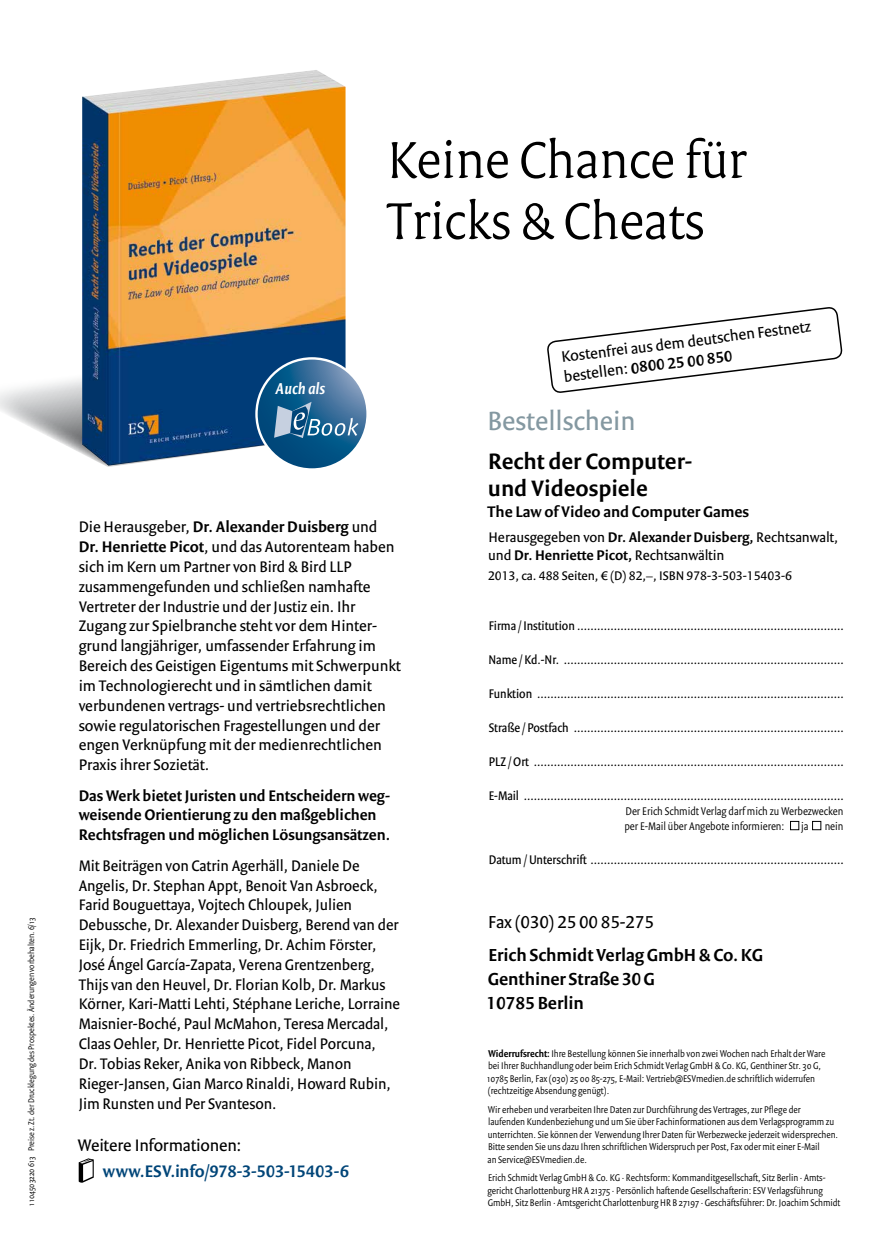
<style>
.page{position:relative;width:872px;height:1234px;background:#fff}
.page>*{position:absolute;margin:0;border:0;box-sizing:border-box;transform-origin:0 0}
.t1{font:300 55.5px/61.1px "Versa Pro";letter-spacing:-.005em;color:#000}
.t2{font:28.5px "Versa Sans Pro";color:#8498a1}
.t3{font:600 24px/26.4px "Versa Sans Pro";color:#000}
.t4{font:600 18.75px/24px "Versa Sans Pro";color:#000}
.t5{font:18.75px "Versa Sans Pro";color:#000}
.t6{font:600 18px "Versa Sans Pro";letter-spacing:-.005em;color:#004578}
.t7{font:18px "Versa Sans Pro";letter-spacing:-.005em;color:#000}
.t8{font:italic 600 16.65px "Versa Sans Pro";letter-spacing:.005em;color:#fff}
.t9{font:16.5px/19.8px "Versa Sans Pro";color:#000}
.t10{font:600 16.5px/19.8px "Versa Sans Pro";color:#000}
.t11{font:15px/18px "Versa Sans Pro";color:#000}
.t12{font:13.5px "Versa Sans Con Pro";color:#000}
.t13{font:13.5px "Versa Sans Pro";color:#000}
.t14{font:300 12px/15px "Versa Sans Con Pro";color:#000}
.t15{font:300 10.5px/12.6px "Versa Sans Con Pro";color:#000}
.t16{font:300 9px "Versa Sans Con Pro";color:#000}
.s1{font-weight:600}
</style>
<div class="page">
<div style="left:790px;top:820px;width:9px;height:9px;border:1px solid #000"></div>
<div style="left:812px;top:820px;width:9px;height:9px;border:1px solid #000"></div>
<img style="left:82px;top:70px;width:263px;height:287px">
<svg style="left:256px;top:358px;width:111px;height:111px"></svg>
<svg style="left:0;top:357px;width:358px;height:110px"></svg>
<svg style="left:79px;top:1158px;width:15px;height:24px"></svg>
<svg style="left:547px;top:307px;width:295px;height:86px"></svg>
<p class="t16" style="left:26px;top:1205px;width:290px;rotate:-90deg">1 104503220 613 Preise z. Zt. der Drucklegung des Prospektes. Änderungen vorbehalten. 6/13</p>
<p class="t8" style="left:276px;top:378px;width:51px">Auch als</p>
<h1 class="t1" style="left:387px;top:129px;width:361px">Keine Chance für<br>Tricks &amp; Cheats</h1>
<p class="t9" style="left:560px;top:347px;width:253px;rotate:-7deg">Kostenfrei aus dem deutschen Festnetz bestellen: <span class="s1">0800 25 00 850</span></p>
<p class="t9" style="left:79px;top:517px;width:324px">Die Herausgeber, <span class="s1">Dr. Alexander Duisberg</span> und <span class="s1">Dr. Henriette Picot</span>, und das Autorenteam haben sich im Kern um Partner von Bird &amp; Bird LLP zusammengefunden und schließen namhafte Vertreter der Industrie und der Justiz ein. Ihr Zugang zur Spielbranche steht vor dem Hinter&shy;grund langjähriger, umfassender Erfahrung im Bereich des Geistigen Eigentums mit Schwerpunkt im Technologierecht und in sämtlichen damit verbundenen vertrags- und vertriebsrechtlichen sowie regulatorischen Fragestellungen und der engen Verknüpfung mit der medienrechtlichen Praxis ihrer Sozietät.</p>
<p class="t10" style="left:79px;top:785px;width:313px">Das Werk bietet Juristen und Entscheidern weg&shy;weisende Orientierung zu den maßgeblichen<br>Rechtsfragen und möglichen Lösungsansätzen.</p>
<p class="t9" style="left:79px;top:855px;width:323px">Mit Beiträgen von Catrin Agerhäll, Daniele De Angelis, Dr. Stephan Appt, Benoit Van Asbroeck, Farid Bouguettaya, Vojtech Chloupek, Julien Debussche, Dr. Alexander Duisberg, Berend van der Eijk, Dr. Friedrich Emmerling, Dr. Achim Förster, José Ángel García-Zapata, Verena Grentzenberg, Thijs van den Heuvel, Dr. Florian Kolb, Dr. Markus Körner, Kari-Matti Lehti, Stéphane Leriche, Lorraine Maisnier-Boché, Paul McMahon, Teresa Mercadal, Claas Oehler, Dr. Henriette Picot, Fidel Porcuna,<br>Dr. Tobias Reker, Anika von Ribbeck, Manon Rieger-Jansen, Gian Marco Rinaldi, Howard Rubin, Jim Runsten und Per Svanteson.</p>
<p class="t7" style="left:77px;top:1134px;width:165px">Weitere Informationen:</p>
<p class="t6" style="left:103px;top:1159px;width:248px">www.ESV.info/978-3-503-15403-6</p>
<h2 class="t2" style="left:487px;top:404px;width:149px">Bestellschein</h2>
<h3 class="t3" style="left:488px;top:448px;width:206px">Recht der Computer&shy;und Videospiele</h3>
<p class="t10" style="left:487px;top:502px;width:263px">The Law of Video and Computer Games</p>
<p class="t11" style="left:488px;top:528px;width:352px">Herausgegeben von <span class="s1">Dr. Alexander Duisberg,</span> Rechtsanwalt, und <span class="s1">Dr. Henriette Picot,</span> Rechtsanwältin</p>
<p class="t13" style="left:488px;top:567px;width:305px">2013, ca. 488 Seiten, € (D) 82,–, ISBN 978-3-503-15403-6</p>
<p class="t12" style="left:489px;top:617px;width:357px">Firma /Institution ................................................................................</p>
<p class="t12" style="left:488px;top:651px;width:357px">Name / Kd.-Nr. ....................................................................................</p>
<p class="t12" style="left:489px;top:685px;width:357px">Funktion ............................................................................................</p>
<p class="t12" style="left:489px;top:719px;width:357px">Straße / Postfach .................................................................................</p>
<p class="t12" style="left:489px;top:753px;width:357px">PLZ /Ort .............................................................................................</p>
<p class="t12" style="left:489px;top:787px;width:357px">E-Mail ................................................................................................</p>
<p class="t14" style="left:624px;top:803px;width:220px">Der Erich Schmidt Verlag darf mich zu Werbezwecken per E-Mail über Angebote informieren:</p>
<p class="t14" style="left:801px;top:818px;width:9px">ja</p>
<p class="t14" style="left:824px;top:818px;width:20px">nein</p>
<p class="t12" style="left:489px;top:851px;width:357px">Datum/Unterschrift ............................................................................</p>
<p class="t5" style="left:488px;top:910px;width:167px">Fax (030) 25 00 85-275</p>
<p class="t4" style="left:486px;top:942px;width:278px">Erich Schmidt Verlag GmbH &amp; Co. KG<br>Genthiner Straße 30G<br>10785 Berlin</p>
<p class="t15" style="left:487px;top:1046px;width:340px"><span class="s1">Widerrufsrecht:</span> Ihre Bestellung können Sie innerhalb von zwei Wochen nach Erhalt der Ware bei Ihrer Buchhandlung oder beim Erich Schmidt Verlag GmbH &amp; Co. KG, Genthiner Str. 30 G, 10785 Berlin, Fax (030) 25 00 85-275, E-Mail: Vertrieb@ESVmedien.de schriftlich widerrufen (rechtzeitige Absendung genügt).</p>
<p class="t15" style="left:487px;top:1102px;width:352px">Wir erheben und verarbeiten Ihre Daten zur Durchführung des Vertrages, zur Pflege der laufenden Kundenbeziehung und um Sie über Fachinformationen aus dem Verlagsprogramm zu unterrichten. Sie können der Verwendung Ihrer Daten für Werbezwecke jederzeit widersprechen.<br>Bitte senden Sie uns dazu Ihren schriftlichen Widerspruch per Post, Fax oder mit einer E-Mail<br>an Service@ESVmedien.de.</p>
<p class="t15" style="left:487px;top:1171px;width:354px">Erich Schmidt Verlag GmbH &amp; Co. KG · Rechtsform: Kommanditgesellschaft, Sitz Berlin · Amts&shy;gericht Charlottenburg HR A 21375 · Persönlich haftende Gesellschafterin: ESV Verlagsführung<br>GmbH, Sitz Berlin · Amtsgericht Charlottenburg HR B 27197 · Geschäftsführer: Dr. Joachim Schmidt</p>
</div>
